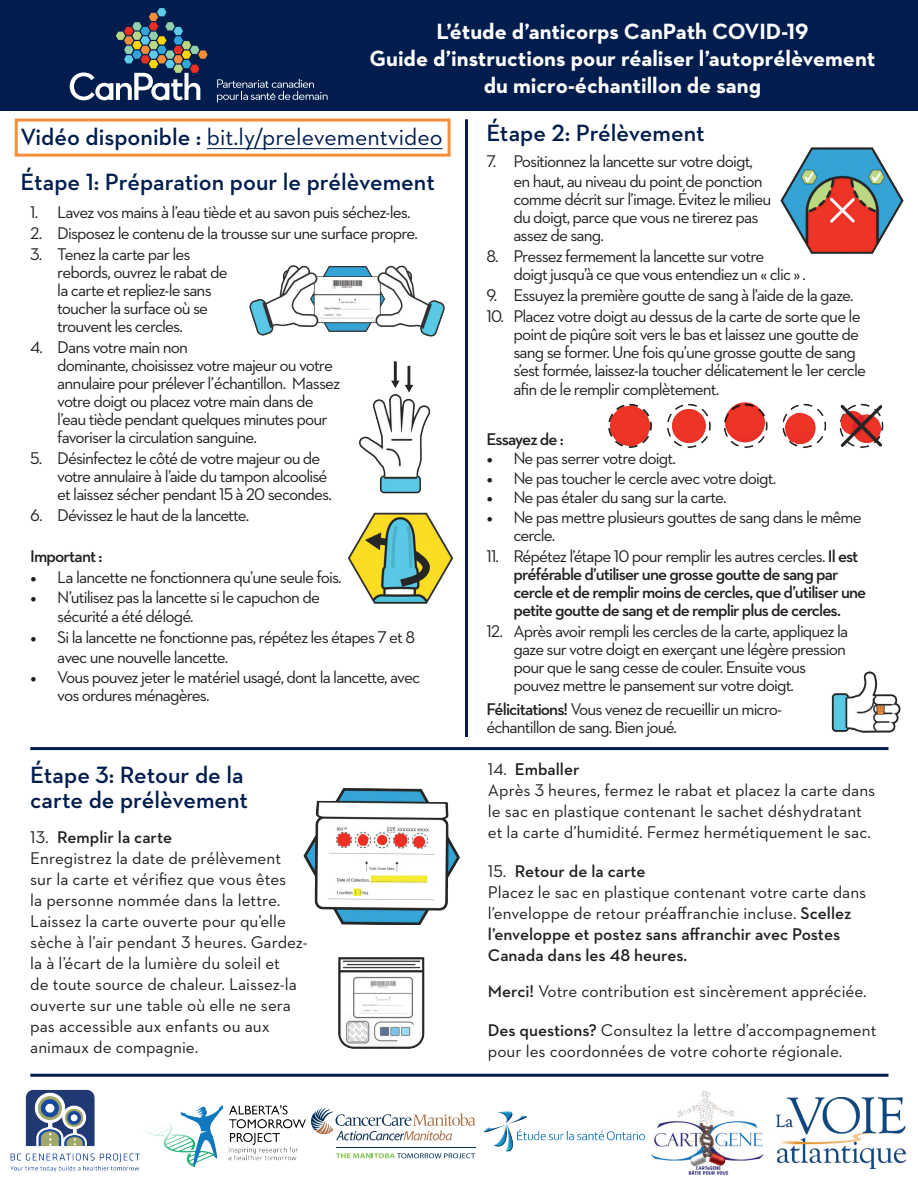
<style>
.page{position:relative;width:918px;height:1188px;background:#fff}
.page>*{position:absolute;margin:0;border:0;box-sizing:border-box;transform-origin:0 0}
.t1{font:600 24px/25.5px "Neutraface 2 Text";color:#001d4e}
.t2{font:24px "Neutraface 2 Text";color:#001d4e}
.t3{font:700 22.5px/27px "Neutraface 2 Text";color:#fff;text-align:center}
.t4{font:17.25px/18px "Neutraface 2 Text";letter-spacing:-.05em;color:#231f20}
.t5{font:17.25px/21px "Neutraface 2 Text";color:#231f20}
.t6{font:600 17.25px/18px "Neutraface 2 Text";letter-spacing:-.05em;color:#231f20}
.t7{font:600 17.25px "Neutraface 2 Text";color:#231f20}
.s1{font-weight:600}
.s2{font-family:"Minion Pro"}
.s3{font-weight:400}
</style>
<div class="page">
<div style="left:0;top:0;width:918px;height:110px;background:#001d4e"></div>
<img style="left:249px;top:265px;width:196px;height:72px">
<img style="left:348px;top:512px;width:105px;height:92px">
<img style="left:359px;top:361px;width:72px;height:133px">
<img style="left:780px;top:147px;width:124px;height:107px">
<img style="left:608px;top:402px;width:276px;height:46px">
<img style="left:831px;top:671px;width:70px;height:62px">
<svg style="left:70px;top:8px;width:138px;height:92px"></svg>
<svg style="left:217px;top:79px;width:111px;height:23px"></svg>
<hr style="left:30px;top:747px;width:859px;height:3px;background:#001d4e">
<img style="left:303px;top:788px;width:157px;height:136px">
<img style="left:338px;top:957px;width:87px;height:92px">
<hr style="left:30px;top:1074px;width:859px;height:3px;background:#001d4e">
<hr style="left:465px;top:119px;width:3px;height:618px;background:#001d4e">
<div style="left:15px;top:119px;width:436px;height:38px;border:3px solid #f68d38"></div>
<hr style="left:207px;top:148px;width:236px;height:1px;background:#001d4e">
<img style="left:10px;top:1076px;width:143px;height:96px">
<img style="left:141px;top:1106px;width:165px;height:61px">
<hr style="left:336px;top:1147px;width:139px;height:1px;background:#002e54">
<svg style="left:336px;top:1153px;width:139px;height:5px"></svg>
<svg style="left:311px;top:1108px;width:165px;height:32px"></svg>
<img style="left:483px;top:1111px;width:161px;height:41px">
<img style="left:651px;top:1090px;width:113px;height:85px">
<img style="left:776px;top:1098px;width:131px;height:71px">
<p class="t3" style="left:436px;top:17px;width:374px">L’étude d’anticorps CanPath COVID-19</p>
<p class="t3" style="left:369px;top:44px;width:508px">Guide d’instructions pour réaliser l’autoprélèvement du micro-échantillon de sang</p>
<p class="t2" style="left:21px;top:122px;width:424px"><span class="s1">Vidéo disponible :</span> bit.ly/prelevementvideo</p>
<p class="t1" style="left:486px;top:120px;width:220px">Étape 2: Prélèvement</p>
<p class="t1" style="left:21px;top:169px;width:416px">Étape 1: Préparation pour le prélèvement</p>
<p class="t4" style="left:30px;top:203px;width:382px">1. Lavez vos mains à l’eau tiède et au savon puis séchez-les.</p>
<p class="t4" style="left:30px;top:224px;width:389px">2. Disposez le contenu de la trousse sur une surface propre.</p>
<p class="t4" style="left:57px;top:245px;width:172px;text-indent:-27px">3. Tenez la carte par les rebords, ouvrez le rabat de la carte et repliez-le sans toucher la surface où se trouvent les cercles.</p>
<p class="t4" style="left:57px;top:338px;width:285px;text-indent:-27px">4. Dans votre main non<br>dominante, choisissez votre majeur ou votre annulaire pour prélever l’échantillon. Massez votre doigt ou placez votre main dans de l’eau tiède pendant quelques minutes pour favoriser la circulation sanguine.</p>
<p class="t4" style="left:57px;top:449px;width:276px;text-indent:-27px">5. Désinfectez le côté de votre majeur ou de votre annulaire à l’aide du tampon alcoolisé et laissez sécher pendant 15 à 20 secondes.</p>
<p class="t4" style="left:30px;top:506px;width:221px">6. Dévissez le haut de la lancette.</p>
<p class="t6" style="left:30px;top:547px;width:74px">Important :</p>
<p class="t4" style="left:30px;top:567px;width:313px"><span class="s2">•</span> La lancette ne fonctionnera qu’une seule fois.</p>
<p class="t4" style="left:57px;top:587px;width:264px;line-height:19.5px;text-indent:-27px"><span class="s2">•</span> N’utilisez pas la lancette si le capuchon de sécurité a été délogé.</p>
<p class="t4" style="left:57px;top:626px;width:359px;line-height:20.2px;text-indent:-27px"><span class="s2">•</span> Si la lancette ne fonctionne pas, répétez les étapes 7 et 8 avec une nouvelle lancette.</p>
<p class="t4" style="left:57px;top:668px;width:364px;text-indent:-27px"><span class="s2">•</span> Vous pouvez jeter le matériel usagé, dont la lancette, avec vos ordures ménagères.</p>
<p class="t1" style="left:30px;top:761px;width:219px">Étape 3: Retour de la carte de prélèvement</p>
<p class="t7" style="left:30px;top:826px;width:143px"><span class="s3">13.</span> Remplir la carte</p>
<p class="t5" style="left:30px;top:847px;width:279px">Enregistrez la date de prélèvement<br>sur la carte et vérifiez que vous êtes<br>la personne nommée dans la lettre.<br>Laissez la carte ouverte pour qu’elle sèche à l’air pendant 3 heures. Gardez&shy;la à l’écart de la lumière du soleil et<br>de toute source de chaleur. Laissez-la ouverte sur une table où elle ne sera pas accessible aux enfants ou aux animaux de compagnie.</p>
<p class="t4" style="left:513px;top:152px;width:259px;text-indent:-27px">7. Positionnez la lancette sur votre doigt, en haut, au niveau du point de ponction comme décrit sur l’image. Évitez le milieu du doigt, parce que vous ne tirerez pas assez de sang.</p>
<p class="t4" style="left:513px;top:246px;width:294px;text-indent:-27px">8. Pressez fermement la lancette sur votre<br>doigt jusqu’à ce que vous entendiez un « clic » .</p>
<p class="t4" style="left:486px;top:285px;width:369px">9. Essuyez la première goutte de sang à l’aide de la gaze.</p>
<p class="t4" style="left:513px;top:306px;width:354px;text-indent:-27px">10. Placez votre doigt au dessus de la carte de sorte que le point de piqûre soit vers le bas et laissez une goutte de sang se former. Une fois qu’une grosse goutte de sang s’est formée, laissez-la toucher délicatement le 1er cercle afin de le remplir complètement.</p>
<p class="t6" style="left:486px;top:430px;width:79px">Essayez de :</p>
<p class="t4" style="left:486px;top:449px;width:191px"><span class="s2">•</span> Ne pas serrer votre doigt.</p>
<p class="t4" style="left:486px;top:468px;width:291px"><span class="s2">•</span> Ne pas toucher le cercle avec votre doigt.</p>
<p class="t4" style="left:486px;top:488px;width:242px"><span class="s2">•</span> Ne pas étaler du sang sur la carte.</p>
<p class="t4" style="left:513px;top:507px;width:350px;text-indent:-27px"><span class="s2">•</span> Ne pas mettre plusieurs gouttes de sang dans le même cercle.</p>
<p class="t6" style="left:513px;top:547px;width:354px;text-indent:-27px"><span class="s3">11. Répétez l’étape 10 pour remplir les autres cercles.</span> Il est préférable d’utiliser une grosse goutte de sang par cercle et de remplir moins de cercles, que d’utiliser une petite goutte de sang et de remplir plus de cercles.</p>
<p class="t4" style="left:513px;top:621px;width:336px;text-indent:-27px">12. Après avoir rempli les cercles de la carte, appliquez la gaze sur votre doigt en exerçant une légère pression pour que le sang cesse de couler. Ensuite vous pouvez mettre le pansement sur votre doigt.</p>
<p class="t4" style="left:486px;top:699px;width:297px"><span class="s1">Félicitations!</span> Vous venez de recueillir un micro&shy;échantillon de sang. Bien joué.</p>
<p class="t7" style="left:488px;top:758px;width:93px"><span class="s3">14.</span> Emballer</p>
<p class="t5" style="left:488px;top:779px;width:389px">Après 3 heures, fermez le rabat et placez la carte dans le sac en plastique contenant le sachet déshydratant et la carte d’humidité. Fermez hermétiquement le sac.</p>
<p class="t7" style="left:488px;top:860px;width:159px"><span class="s3">15.</span> Retour de la carte</p>
<p class="t5" style="left:488px;top:881px;width:380px">Placez le sac en plastique contenant votre carte dans l’enveloppe de retour préaffranchie incluse. <span class="s1">Scellez l’enveloppe et postez sans affranchir avec Postes Canada dans les 48 heures.</span></p>
<p class="t5" style="left:488px;top:980px;width:380px"><span class="s1">Merci!</span> Votre contribution est sincèrement appréciée.</p>
<p class="t5" style="left:488px;top:1019px;width:390px"><span class="s1">Des questions?</span> Consultez la lettre d’accompagnement pour les coordonnées de votre cohorte régionale.</p>
</div>
